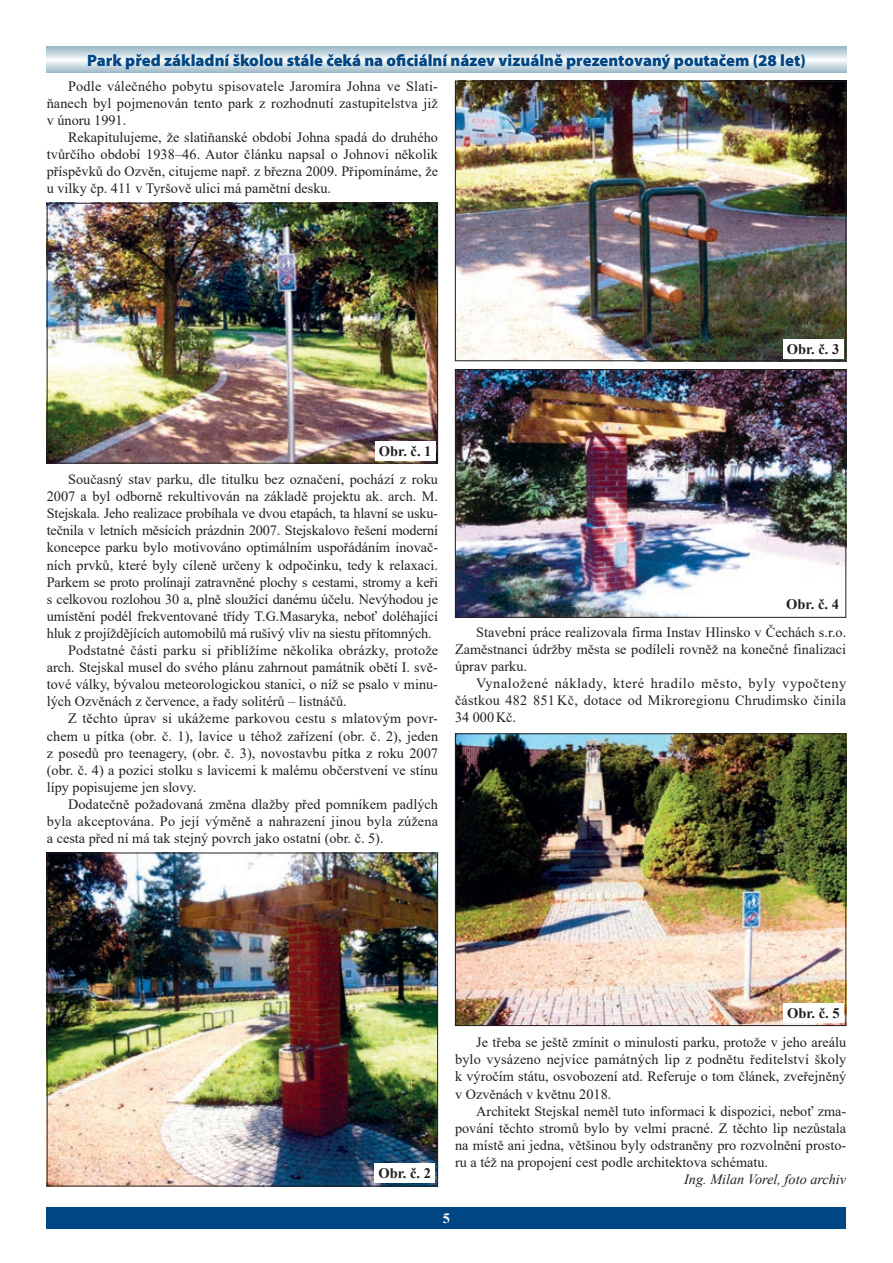
<style>
.page{position:relative;width:893px;height:1263px;background:#fff}
.page>*{position:absolute;margin:0;border:0;box-sizing:border-box;transform-origin:0 0}
.t1{font:900 16.5px "Myriad Pro";color:#004684}
.t2{font:700 14.55px "Times New Roman";color:#231f20}
.t3{font:14.25px/17.1px "Times New Roman";color:#231f20;text-align:justify}
.t4{font:italic 14.25px "Times New Roman";color:#231f20}
.t5{font:700 14.25px "Times New Roman";color:#fff}
</style>
<div class="page">
<div style="left:47px;top:1208px;width:799px;height:21px;background:#004684"></div>
<svg style="left:47px;top:47px;width:799px;height:25px"></svg>
<img style="left:49px;top:205px;width:387px;height:256px">
<div style="left:47px;top:203px;width:391px;height:260px;border:1px solid #231f20"></div>
<img style="left:457px;top:735px;width:387px;height:289px">
<div style="left:455px;top:733px;width:391px;height:293px;border:1px solid #231f20"></div>
<img style="left:457px;top:371px;width:387px;height:245px">
<div style="left:455px;top:369px;width:391px;height:249px;border:1px solid #231f20"></div>
<img style="left:457px;top:83px;width:387px;height:276px">
<div style="left:455px;top:81px;width:391px;height:280px;border:1px solid #231f20"></div>
<div style="left:375px;top:441px;width:60px;height:19px;background:#fff"></div>
<div style="left:783px;top:339px;width:60px;height:20px;background:#fff"></div>
<div style="left:782px;top:594px;width:61px;height:20px;background:#fff"></div>
<div style="left:783px;top:1003px;width:61px;height:19px;background:#fff"></div>
<img style="left:49px;top:855px;width:387px;height:329px">
<div style="left:47px;top:853px;width:391px;height:333px;border:1px solid #231f20"></div>
<div style="left:375px;top:1163px;width:60px;height:19px;background:#fff"></div>
<p class="t1" style="left:87px;top:49px;width:720px">Park před základní školou stále čeká na oficiální název vizuálně prezentovaný poutačem (28 let)</p>
<p class="t3" style="left:47px;top:77px;width:393px;text-indent:21px">Podle válečného pobytu spisovatele Jaromíra Johna ve Slati&shy;ňanech byl pojmenován tento park z rozhodnutí zastupitelstva již v únoru 1991.</p>
<p class="t3" style="left:47px;top:128px;width:393px;text-indent:21px">Rekapitulujeme, že slatiňanské období Johna spadá do druhého tvůrčího období 1938–46. Autor článku napsal o Johnovi několik příspěvků do Ozvěn, citujeme např. z března 2009. Připomínáme, že u vilky čp. 411 v Tyršově ulici má pamětní desku.</p>
<p class="t2" style="left:787px;top:339px;width:54px">Obr. č. 3</p>
<p class="t2" style="left:379px;top:440px;width:54px">Obr. č. 1</p>
<p class="t3" style="left:68px;top:470px;width:371px">Současný stav parku, dle titulku bez označení, pochází z roku</p>
<p class="t3" style="left:47px;top:487px;width:393px">2007 a byl odborně rekultivován na základě projektu ak. arch. M.</p>
<p class="t3" style="left:47px;top:504px;width:393px">Stejskala. Jeho realizace probíhala ve dvou etapách, ta hlavní se usku-</p>
<p class="t3" style="left:47px;top:521px;width:393px">tečnila v letních měsících prázdnin 2007. Stejskalovo řešení moderní</p>
<p class="t3" style="left:47px;top:539px;width:393px">koncepce parku bylo motivováno optimálním uspořádáním inovač-</p>
<p class="t3" style="left:47px;top:556px;width:393px">ních prvků, které byly cíleně určeny k odpočinku, tedy k relaxaci.</p>
<p class="t3" style="left:47px;top:573px;width:393px">Parkem se proto prolínají zatravněné plochy s cestami, stromy a keři</p>
<p class="t3" style="left:47px;top:590px;width:393px">s celkovou rozlohou 30 a, plně sloužící danému účelu. Nevýhodou je</p>
<p class="t3" style="left:47px;top:607px;width:393px">umístění podél frekventované třídy T.G.Masaryka, neboť doléhající</p>
<p class="t3" style="left:47px;top:624px;width:386px">hluk z projíždějících automobilů má rušivý vliv na siestu přítomných.</p>
<p class="t3" style="left:68px;top:641px;width:372px">Podstatné části parku si přiblížíme několika obrázky, protože</p>
<p class="t3" style="left:47px;top:658px;width:393px">arch. Stejskal musel do svého plánu zahrnout památník obětí I. svě-</p>
<p class="t3" style="left:47px;top:675px;width:393px">tové války, bývalou meteorologickou stanici, o níž se psalo v minu-</p>
<p class="t3" style="left:47px;top:692px;width:301px">lých Ozvěnách z července, a řady solitérů – listnáčů.</p>
<p class="t3" style="left:68px;top:710px;width:371px">Z těchto úprav si ukážeme parkovou cestu s mlatovým povr-</p>
<p class="t3" style="left:47px;top:727px;width:393px">chem u pítka (obr. č. 1), lavice u téhož zařízení (obr. č. 2), jeden</p>
<p class="t3" style="left:47px;top:744px;width:393px">z posedů pro teenagery, (obr. č. 3), novostavbu pítka z roku 2007</p>
<p class="t3" style="left:47px;top:761px;width:393px">(obr. č. 4) a pozici stolku s lavicemi k malému občerstvení ve stínu</p>
<p class="t3" style="left:47px;top:778px;width:151px">lípy popisujeme jen slovy.</p>
<p class="t3" style="left:68px;top:795px;width:371px">Dodatečně požadovaná změna dlažby před pomníkem padlých</p>
<p class="t3" style="left:47px;top:812px;width:393px">byla akceptována. Po její výměně a nahrazení jinou byla zúžena</p>
<p class="t3" style="left:47px;top:829px;width:338px">a cesta před ní má tak stejný povrch jako ostatní (obr. č. 5).</p>
<p class="t2" style="left:786px;top:594px;width:54px">Obr. č. 4</p>
<p class="t3" style="left:455px;top:623px;width:393px;text-indent:21px">Stavební práce realizovala firma Instav Hlinsko v Čechách s.r.o.<br>Zaměstnanci údržby města se podíleli rovněž na konečné finalizaci úprav parku.</p>
<p class="t3" style="left:455px;top:674px;width:393px;text-indent:21px">Vynaložené náklady, které hradilo město, byly vypočteny částkou 482 851 Kč, dotace od Mikroregionu Chrudimsko činila 34 000Kč.</p>
<p class="t2" style="left:378px;top:1162px;width:54px">Obr. č. 2</p>
<p class="t2" style="left:787px;top:1002px;width:54px">Obr. č. 5</p>
<p class="t3" style="left:455px;top:1033px;width:393px;text-indent:21px">Je třeba se ještě zmínit o minulosti parku, protože v jeho areálu bylo vysázeno nejvíce památných lip z podnětu ředitelství školy k výročím státu, osvobození atd. Referuje o tom článek, zveřejněný v Ozvěnách v květnu 2018.</p>
<p class="t3" style="left:455px;top:1102px;width:393px;text-indent:21px">Architekt Stejskal neměl tuto informaci k dispozici, neboť zma&shy;pování těchto stromů bylo by velmi pracné. Z těchto lip nezůstala na místě ani jedna, většinou byly odstraněny pro rozvolnění prosto&shy;ru a též na propojení cest podle architektova schématu.</p>
<p class="t4" style="left:684px;top:1169px;width:164px">Ing. Milan Vorel, foto archiv</p>
<p class="t5" style="left:443px;top:1208px;width:9px">5</p>
</div>
